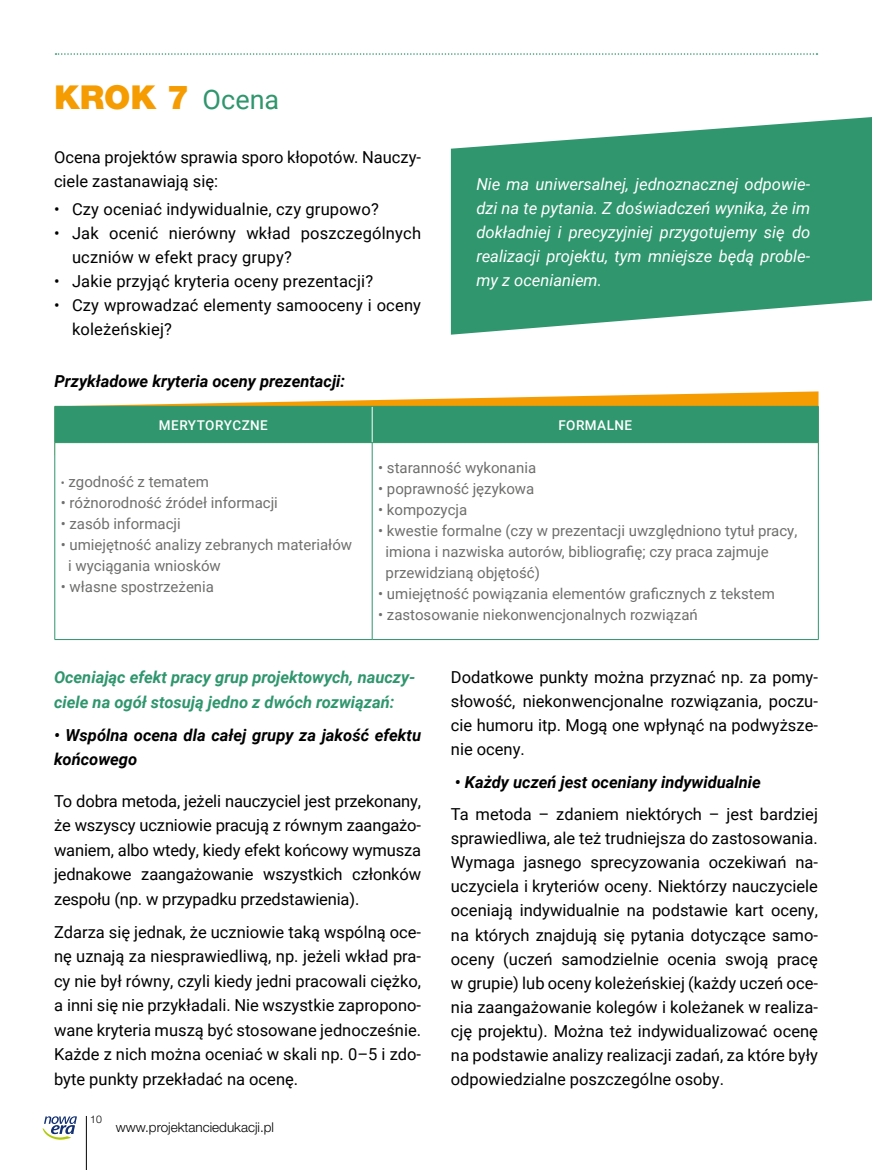
<style>
.page{position:relative;width:872px;height:1170px;background:#fff}
.page>*{position:absolute;margin:0;border:0;box-sizing:border-box;transform-origin:0 0}
.t1{font:900 33px "Helvetica Neue LT Pro";color:#f59c02}
.t2{font:16.5px/24px "Roboto";color:#000;text-align:justify}
.t3{font:italic 16.5px/24px "Roboto";color:#fff;text-align:justify}
.t4{font:italic 700 16.5px/24.5px "Roboto";color:#000}
.t5{font:italic 700 16.5px/24.5px "Roboto";color:#2f966e}
.t6{font:15px/21px "Roboto";color:#6f6f6e}
.t7{font:300 13.5px "Helvetica Neue LT Pro";color:#000}
.t8{font:500 13.5px "Roboto";letter-spacing:.035em;color:#fff}
.t9{font:300 10.5px "Helvetica Neue LT Pro";color:#000}
.s1{font-family:"Roboto";font-weight:400;font-size:27px;color:#2f966e}
.s2{font-size:12px}
</style>
<div class="page">
<hr style="left:86px;top:1115px;width:1px;height:54px;background:#000">
<svg style="left:43px;top:1116px;width:34px;height:23px"></svg>
<svg style="left:451px;top:117px;width:421px;height:217px;fill:#2f966e"></svg>
<svg style="left:55px;top:391px;width:763px;height:15px"></svg>
<div style="left:56px;top:407px;width:762px;height:35px;background:#2f966e"></div>
<svg style="left:56px;top:443px;width:762px;height:196px"></svg>
<hr style="left:372px;top:406px;width:1px;height:36px;background:#fff">
<hr style="left:55px;top:443px;width:1px;height:196px;background:#2f966e">
<hr style="left:372px;top:443px;width:1px;height:196px;background:#2f966e">
<hr style="left:818px;top:443px;width:1px;height:196px;background:#2f966e">
<hr style="left:55px;top:639px;width:317px;height:1px;background:#2f966e">
<hr style="left:372px;top:639px;width:446px;height:1px;background:#2f966e">
<hr style="left:55px;top:406px;width:317px;height:1px;background:#2f966e">
<hr style="left:55px;top:406px;width:1px;height:36px;background:#2f966e">
<hr style="left:372px;top:406px;width:446px;height:1px;background:#2f966e">
<hr style="left:818px;top:406px;width:1px;height:36px;background:#2f966e">
<hr style="left:55px;top:442px;width:317px;height:1px;background:#2f966e">
<hr style="left:372px;top:442px;width:446px;height:1px;background:#2f966e">
<svg style="left:56px;top:53px;width:761px;height:2px"></svg>
<h1 class="t1" style="left:54px;top:77px;width:227px">KROK 7 <span class="s1">Ocena</span></h1>
<p class="t2" style="left:54px;top:144px;width:368px">Ocena projektów sprawia sporo kłopotów. Nauczy&shy;ciele zastanawiają się:</p>
<p class="t2" style="left:54px;top:196px;width:326px">• Czy oceniać indywidualnie, czy grupowo?</p>
<p class="t2" style="left:72px;top:220px;width:350px;text-indent:-18px">• Jak ocenić nierówny wkład poszczególnych uczniów w efekt pracy grupy?</p>
<p class="t2" style="left:54px;top:268px;width:321px">• Jakie przyjąć kryteria oceny prezentacji?</p>
<p class="t2" style="left:72px;top:292px;width:350px;text-indent:-18px">• Czy wprowadzać elementy samooceny i oceny koleżeńskiej?</p>
<p class="t3" style="left:476px;top:171px;width:335px">Nie ma uniwersalnej, jednoznacznej odpowie&shy;dzi na te pytania. Z doświadczeń wynika, że im dokładniej i precyzyjniej przygotujemy się do realizacji projektu, tym mniejsze będą proble&shy;my z ocenianiem.</p>
<p class="t4" style="left:55px;top:368px;width:292px">Przykładowe kryteria oceny prezentacji:</p>
<p class="t8" style="left:159px;top:415px;width:110px">MERYTORYCZNE</p>
<p class="t8" style="left:558px;top:415px;width:75px">FORMALNE</p>
<p class="t6" style="left:61px;top:470px;width:150px"><span class="s2">•</span> zgodność z tematem</p>
<p class="t6" style="left:61px;top:491px;width:219px">• różnorodność źródeł informacji</p>
<p class="t6" style="left:61px;top:512px;width:121px">• zasób informacji</p>
<p class="t6" style="left:68px;top:533px;width:285px;text-indent:-7px">• umiejętność analizy zebranych materiałów i wyciągania wniosków</p>
<p class="t6" style="left:61px;top:575px;width:155px">• własne spostrzeżenia</p>
<p class="t6" style="left:378px;top:456px;width:159px">• staranność wykonania</p>
<p class="t6" style="left:378px;top:477px;width:158px">• poprawność językowa</p>
<p class="t6" style="left:378px;top:498px;width:91px">• kompozycja</p>
<p class="t6" style="left:385px;top:519px;width:413px;text-indent:-7px">• kwestie formalne (czy w prezentacji uwzględniono tytuł pracy, imiona i nazwiska autorów, bibliografię; czy praca zajmuje przewidzianą objętość)</p>
<p class="t6" style="left:378px;top:582px;width:398px">• umiejętność powiązania elementów graficznych z tekstem</p>
<p class="t6" style="left:378px;top:603px;width:321px">• zastosowanie niekonwencjonalnych rozwiązań</p>
<p class="t5" style="left:54px;top:664px;width:363px">Oceniając efekt pracy grup projektowych, nauczy&shy;ciele na ogół stosują jedno z dwóch rozwiązań:</p>
<p class="t4" style="left:54px;top:722px;width:368px">• Wspólna ocena dla całej grupy za jakość efektu końcowego</p>
<p class="t2" style="left:54px;top:788px;width:368px;line-height:24.5px">To dobra metoda, jeżeli nauczyciel jest przekonany, że wszyscy uczniowie pracują z równym zaangażo&shy;waniem, albo wtedy, kiedy efekt końcowy wymusza jednakowe zaangażowanie wszystkich członków zespołu (np. w przypadku przedstawienia).</p>
<p class="t2" style="left:54px;top:919px;width:368px;line-height:24.5px">Zdarza się jednak, że uczniowie taką wspólną oce&shy;nę uznają za niesprawiedliwą, np. jeżeli wkład pra&shy;cy nie był równy, czyli kiedy jedni pracowali ciężko, a inni się nie przykładali. Nie wszystkie zapropono&shy;wane kryteria muszą być stosowane jednocześnie.<br>Każde z nich można oceniać w skali np. 0–5 i zdo&shy;byte punkty przekładać na ocenę.</p>
<p class="t9" style="left:90px;top:1113px;width:13px">10</p>
<p class="t7" style="left:116px;top:1118px;width:160px">www.projektanciedukacji.pl</p>
<p class="t2" style="left:451px;top:664px;width:368px">Dodatkowe punkty można przyznać np. za pomy&shy;słowość, niekonwencjonalne rozwiązania, poczu&shy;cie humoru itp. Mogą one wpłynąć na podwyższe&shy;nie oceny.</p>
<p class="t4" style="left:455px;top:769px;width:307px">• Każdy uczeń jest oceniany indywidualnie</p>
<p class="t2" style="left:451px;top:801px;width:368px">Ta metoda – zdaniem niektórych – jest bardziej sprawiedliwa, ale też trudniejsza do zastosowania.<br>Wymaga jasnego sprecyzowania oczekiwań na&shy;uczyciela i kryteriów oceny. Niektórzy nauczyciele oceniają indywidualnie na podstawie kart oceny, na których znajdują się pytania dotyczące samo&shy;oceny (uczeń samodzielnie ocenia swoją pracę w grupie) lub oceny koleżeńskiej (każdy uczeń oce&shy;nia zaangażowanie kolegów i koleżanek w realiza&shy;cję projektu). Można też indywidualizować ocenę na podstawie analizy realizacji zadań, za które były odpowiedzialne poszczególne osoby.</p>
</div>
